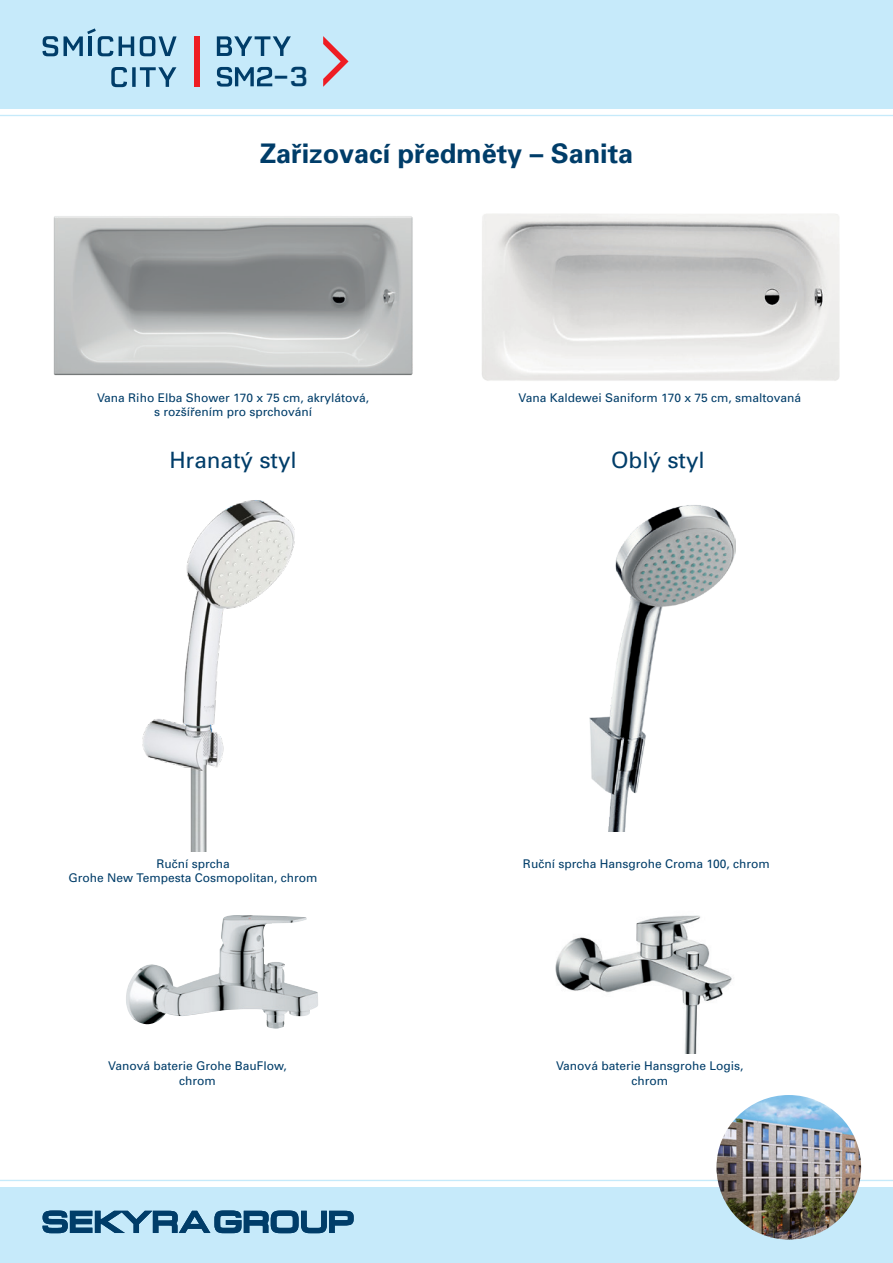
<style>
.page{position:relative;width:893px;height:1263px;background:#fff}
.page>*{position:absolute;margin:0;border:0;box-sizing:border-box;transform-origin:0 0}
.t1{font:700 27px "Univers CE";color:#003d69}
.t2{font:26.7px "Erbaum";color:#003d69}
.t3{font:22.5px "Univers CE";color:#003d69}
.t4{font:12px/14.4px "Univers CE";color:#003d69;text-align:center}
</style>
<div class="page">
<div style="left:0;top:1187px;width:893px;height:76px;background:#c6eafa"></div>
<hr style="left:0;top:1180px;width:893px;height:1px;background:#c6eafa">
<div style="left:0;top:0;width:893px;height:108px;background:#c6eafa"></div>
<hr style="left:0;top:115px;width:893px;height:1px;background:#c6eafa">
<img style="left:716px;top:1095px;width:145px;height:144px;border-radius:72px">
<svg style="left:43px;top:1210px;width:311px;height:23px"></svg>
<svg style="left:217px;top:67px;width:55px;height:20px"></svg>
<svg style="left:323px;top:36px;width:26px;height:51px"></svg>
<div style="left:194px;top:36px;width:5px;height:51px;background:#ee1d23"></div>
<svg style="left:217px;top:36px;width:74px;height:20px"></svg>
<svg style="left:111px;top:67px;width:65px;height:20px"></svg>
<svg style="left:140px;top:36px;width:37px;height:20px"></svg>
<svg style="left:119px;top:36px;width:15px;height:20px"></svg>
<svg style="left:64px;top:28px;width:49px;height:28px"></svg>
<svg style="left:43px;top:36px;width:15px;height:20px"></svg>
<img style="left:53px;top:216px;width:360px;height:160px">
<img style="left:482px;top:214px;width:358px;height:167px">
<img style="left:126px;top:915px;width:192px;height:114px">
<img style="left:555px;top:915px;width:177px;height:138px">
<img style="left:142px;top:500px;width:153px;height:351px">
<img style="left:590px;top:505px;width:145px;height:327px">
<h2 class="t2" style="left:273px;top:58px;width:36px">–3</h2>
<p class="t1" style="left:260px;top:138px;width:375px">Zařizovací předměty – Sanita</p>
<p class="t4" style="left:97px;top:390px;width:273px">Vana Riho Elba Shower 170 x 75 cm, akrylátová, s rozšířením pro sprchování</p>
<p class="t4" style="left:519px;top:390px;width:284px">Vana Kaldewei Saniform 170 x 75 cm, smaltovaná</p>
<p class="t3" style="left:169px;top:447px;width:129px">Hranatý styl</p>
<p class="t3" style="left:611px;top:447px;width:95px">Oblý styl</p>
<p class="t4" style="left:69px;top:856px;width:250px">Ruční sprcha<br>Grohe New Tempesta Cosmopolitan, chrom</p>
<p class="t4" style="left:523px;top:856px;width:248px">Ruční sprcha Hansgrohe Croma 100, chrom</p>
<p class="t4" style="left:108px;top:1059px;width:180px">Vanová baterie Grohe BauFlow, chrom</p>
<p class="t4" style="left:556px;top:1059px;width:189px">Vanová baterie Hansgrohe Logis, chrom</p>
</div>
